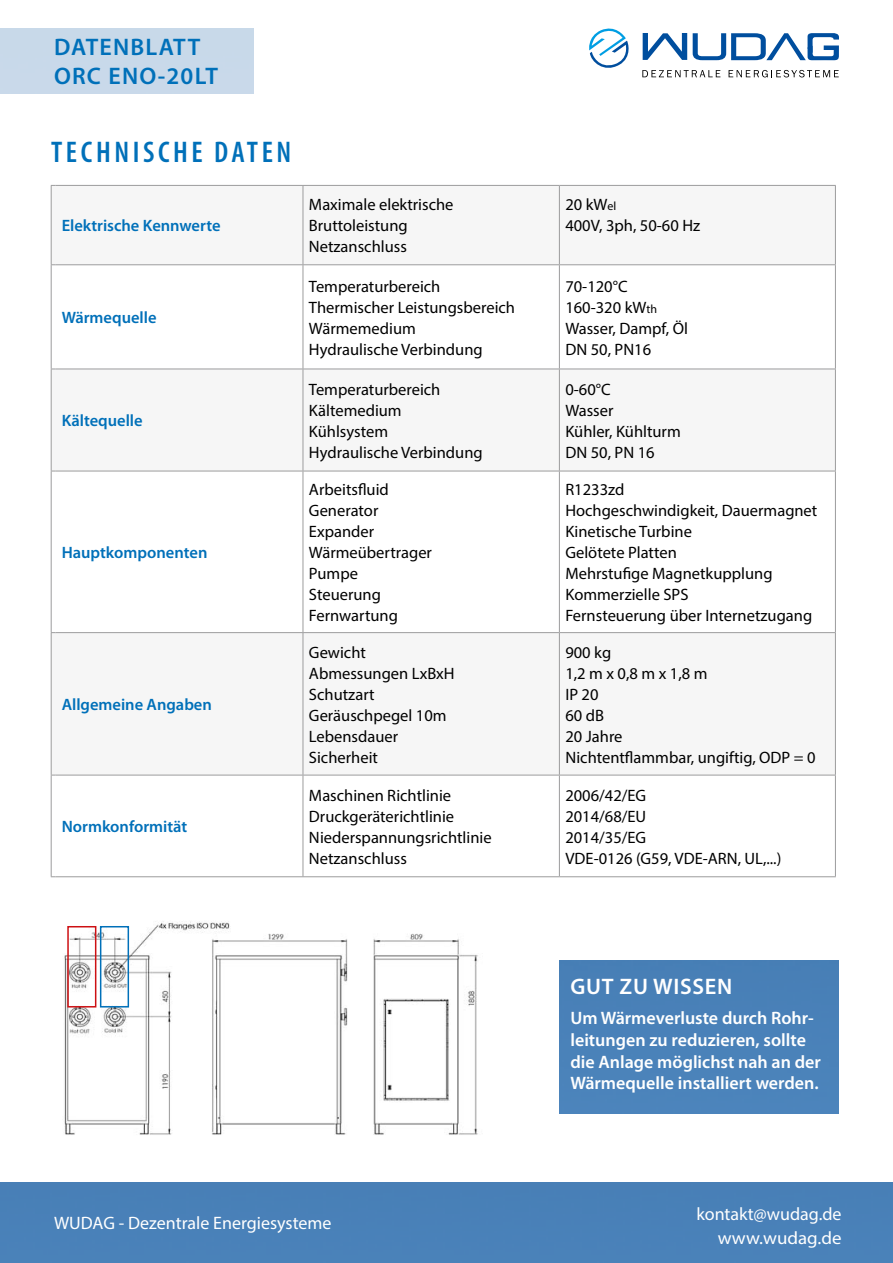
<style>
.page{position:relative;width:893px;height:1263px;background:#fff}
.page>*{position:absolute;margin:0;border:0;box-sizing:border-box;transform-origin:0 0}
.t1{font:600 condensed 30px "Myriad Pro";letter-spacing:.12em;color:#0070b9}
.t2{font:600 24px/28.8px "Myriad Pro";letter-spacing:.05em;color:#0070b9}
.t3{font:600 22.5px "Myriad Pro";letter-spacing:.03em;color:#fff}
.t4{font:600 18px/21.6px "Myriad Pro";color:#fff}
.t5{font:18px/24px "Myriad Pro";color:#fff;text-align:right}
.t6{font:16.5px/21px "Myriad Pro";color:#000}
.t7{font:600 16.5px "Myriad Pro";color:#0070b9}
.s1{font-size:12px}
</style>
<div class="page">
<img style="left:64px;top:921px;width:414px;height:214px">
<svg style="left:52px;top:265px;width:783px;height:611px"></svg>
<hr style="left:303px;top:185px;width:256px;height:1px;background:#9c9c9d">
<hr style="left:303px;top:186px;width:1px;height:78px;background:#9c9c9d">
<hr style="left:559px;top:185px;width:277px;height:1px;background:#9c9c9d">
<hr style="left:559px;top:186px;width:1px;height:78px;background:#9c9c9d">
<hr style="left:835px;top:186px;width:1px;height:78px;background:#9c9c9d">
<hr style="left:56px;top:264px;width:247px;height:1px;background:#9c9c9d">
<hr style="left:303px;top:265px;width:1px;height:104px;background:#9c9c9d">
<hr style="left:559px;top:265px;width:1px;height:104px;background:#9c9c9d">
<hr style="left:835px;top:265px;width:1px;height:104px;background:#9c9c9d">
<hr style="left:559px;top:369px;width:1px;height:102px;background:#9c9c9d">
<hr style="left:835px;top:369px;width:1px;height:102px;background:#9c9c9d">
<hr style="left:303px;top:471px;width:1px;height:161px;background:#9c9c9d">
<hr style="left:559px;top:471px;width:1px;height:161px;background:#9c9c9d">
<hr style="left:835px;top:471px;width:1px;height:161px;background:#9c9c9d">
<hr style="left:303px;top:633px;width:1px;height:142px;background:#9c9c9d">
<hr style="left:559px;top:633px;width:1px;height:142px;background:#9c9c9d">
<hr style="left:835px;top:633px;width:1px;height:142px;background:#9c9c9d">
<hr style="left:303px;top:775px;width:1px;height:101px;background:#9c9c9d">
<hr style="left:559px;top:775px;width:1px;height:101px;background:#9c9c9d">
<hr style="left:835px;top:775px;width:1px;height:101px;background:#9c9c9d">
<hr style="left:56px;top:185px;width:247px;height:1px;background:#9c9c9d">
<hr style="left:303px;top:264px;width:256px;height:1px;background:#9c9c9d">
<hr style="left:559px;top:264px;width:277px;height:1px;background:#9c9c9d">
<hr style="left:51px;top:186px;width:1px;height:78px;background:#9c9c9d">
<hr style="left:51px;top:265px;width:1px;height:104px;background:#9c9c9d">
<hr style="left:51px;top:369px;width:1px;height:102px;background:#9c9c9d">
<hr style="left:51px;top:471px;width:1px;height:161px;background:#9c9c9d">
<hr style="left:51px;top:633px;width:1px;height:142px;background:#9c9c9d">
<hr style="left:51px;top:775px;width:1px;height:101px;background:#9c9c9d">
<hr style="left:56px;top:369px;width:247px;height:1px;background:#9c9c9d">
<hr style="left:56px;top:471px;width:247px;height:1px;background:#9c9c9d">
<hr style="left:56px;top:632px;width:247px;height:1px;background:#9c9c9d">
<hr style="left:303px;top:632px;width:256px;height:1px;background:#9c9c9d">
<hr style="left:559px;top:632px;width:277px;height:1px;background:#9c9c9d">
<hr style="left:56px;top:775px;width:247px;height:1px;background:#9c9c9d">
<hr style="left:303px;top:775px;width:256px;height:1px;background:#9c9c9d">
<hr style="left:559px;top:775px;width:277px;height:1px;background:#9c9c9d">
<hr style="left:56px;top:876px;width:247px;height:1px;background:#9c9c9d">
<hr style="left:303px;top:876px;width:256px;height:1px;background:#9c9c9d">
<hr style="left:559px;top:876px;width:277px;height:1px;background:#9c9c9d">
<hr style="left:303px;top:369px;width:256px;height:1px;background:#9c9c9d">
<hr style="left:303px;top:369px;width:1px;height:102px;background:#9c9c9d">
<hr style="left:559px;top:369px;width:277px;height:1px;background:#9c9c9d">
<hr style="left:303px;top:471px;width:256px;height:1px;background:#9c9c9d">
<hr style="left:559px;top:471px;width:277px;height:1px;background:#9c9c9d">
<div style="left:559px;top:960px;width:280px;height:153px;background:#4a81b9"></div>
<div style="left:67px;top:926px;width:29px;height:81px;border:2px solid #cd1013"></div>
<div style="left:100px;top:926px;width:29px;height:81px;border:2px solid #0070b9"></div>
<svg style="left:643px;top:33px;width:44px;height:27px"></svg>
<svg style="left:693px;top:33px;width:146px;height:27px"></svg>
<svg style="left:589px;top:29px;width:40px;height:39px"></svg>
<svg style="left:642px;top:70px;width:78px;height:7px"></svg>
<svg style="left:729px;top:70px;width:110px;height:7px"></svg>
<div style="left:0;top:1182px;width:893px;height:81px;background:#4980b8"></div>
<h2 class="t2" style="left:54px;top:32px;width:166px">DATENBLATT<br>ORC ENO-20LT</h2>
<h1 class="t1" style="left:51px;top:134px;width:186px">TECHNISCHE DATE</h1>
<h1 class="t1" style="left:277px;top:134px;width:16px">N</h1>
<p class="t7" style="left:62px;top:215px;width:160px">Elektrische Kennwerte</p>
<p class="t7" style="left:62px;top:307px;width:96px">Wärmequelle</p>
<p class="t7" style="left:62px;top:410px;width:83px">Kältequelle</p>
<p class="t7" style="left:62px;top:542px;width:147px">Hauptkomponenten</p>
<p class="t7" style="left:62px;top:694px;width:152px">Allgemeine Angaben</p>
<p class="t7" style="left:62px;top:816px;width:127px">Normkonformität</p>
<p class="t6" style="left:309px;top:194px;width:146px">Maximale elektrische<br>Bruttoleistung<br>Netzanschluss</p>
<p class="t6" style="left:565px;top:194px;width:136px">20 kW<span class="s1">el<br></span>400V, 3ph, 50-60 Hz</p>
<p class="t6" style="left:309px;top:275px;width:208px">Temperaturbereich<br>Thermischer Leistungsbereich<br>Wärmemedium<br>Hydraulische Verbindung</p>
<p class="t6" style="left:565px;top:275px;width:124px">70-120°C<br>160-320 kW<span class="s1">th<br></span>Wasser, Dampf, Öl<br>DN 50, PN16</p>
<p class="t6" style="left:309px;top:378px;width:175px">Temperaturbereich<br>Kältemedium<br>Kühlsystem<br>Hydraulische Verbindung</p>
<p class="t6" style="left:565px;top:378px;width:117px">0-60°C<br>Wasser<br>Kühler, Kühlturm<br>DN 50, PN 16</p>
<p class="t6" style="left:309px;top:479px;width:125px">Arbeitsfluid<br>Generator<br>Expander<br>Wärmeübertrager<br>Pumpe<br>Steuerung<br>Fernwartung</p>
<p class="t6" style="left:565px;top:479px;width:253px">R1233zd<br>Hochgeschwindigkeit, Dauermagnet<br>Kinetische Turbine<br>Gelötete Platten<br>Mehrstufige Magnetkupplung<br>Kommerzielle SPS<br>Fernsteuerung über Internetzugang</p>
<p class="t6" style="left:309px;top:641px;width:147px">Gewicht<br>Abmessungen LxBxH<br>Schutzart<br>Geräuschpegel 10m<br>Lebensdauer<br>Sicherheit</p>
<p class="t6" style="left:565px;top:641px;width:252px">900 kg<br>1,2 m x 0,8 m x 1,8 m<br>IP 20<br>60 dB<br>20 Jahre<br>Nichtentflammbar, ungiftig, ODP = 0</p>
<p class="t6" style="left:309px;top:784px;width:184px">Maschinen Richtlinie<br>Druckgeräterichtlinie<br>Niederspannungsrichtlinie<br>Netzanschluss</p>
<p class="t6" style="left:565px;top:784px;width:218px">2006/42/EG<br>2014/68/EU<br>2014/35/EG<br>VDE-0126 (G59, VDE-ARN, UL,...)</p>
<h3 class="t3" style="left:570px;top:972px;width:163px">GUT ZU WISSEN</h3>
<p class="t4" style="left:570px;top:1007px;width:252px">Um Wärmeverluste durch Rohr&shy;leitungen zu reduzieren, sollte die Anlage möglichst nah an der<br>Wärmequelle installiert werden.</p>
<p class="t5" style="left:54px;top:1211px;width:279px">WUDAG - Dezentrale Energiesysteme</p>
<p class="t5" style="left:696px;top:1202px;width:147px">kontakt@wudag.de www.wudag.de</p>
</div>
